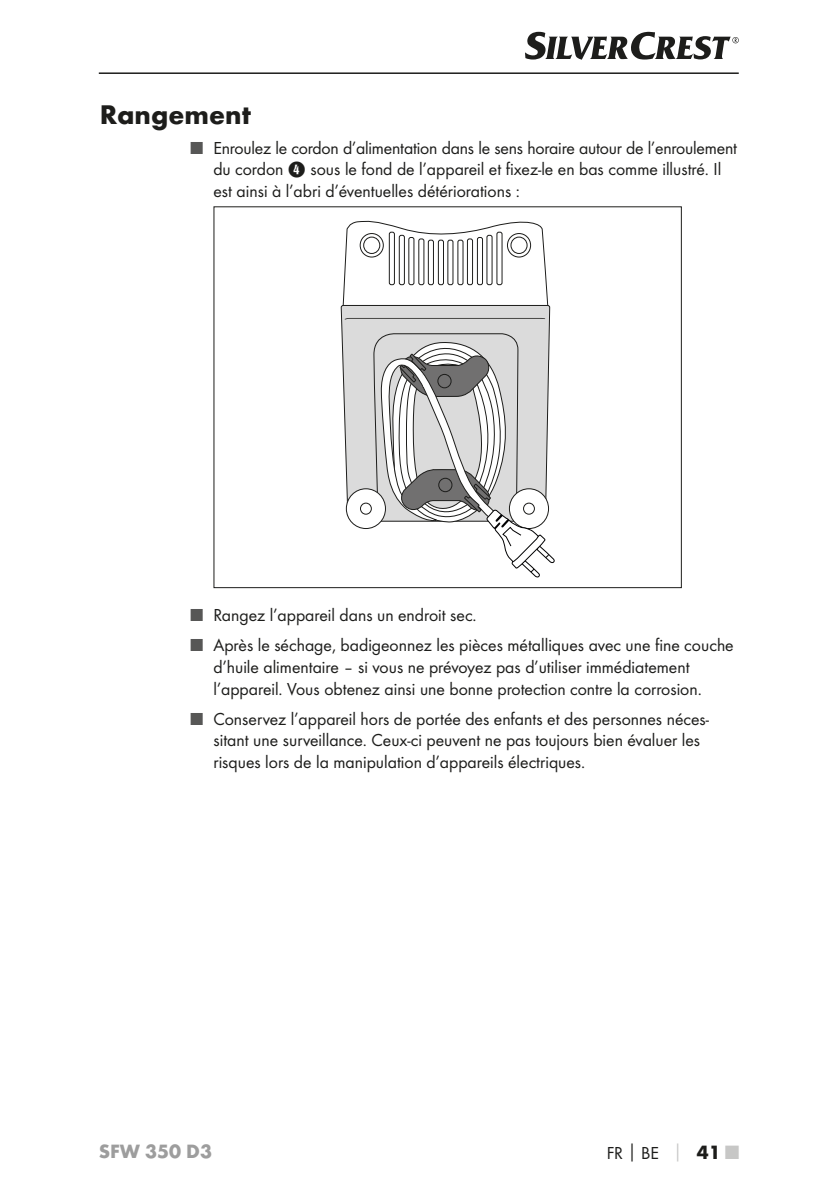
<style>
.page{position:relative;width:839px;height:1190px;background:#fff}
.page>*{position:absolute;margin:0;border:0;box-sizing:border-box;transform-origin:0 0}
.t1{font:700 28px "Futura";color:#1d1d1b}
.t2{font:700 20px "Futura";color:#9d9d9d}
.t3{font:18px/21.6px "Futura Boo";color:#1d1d1b}
.s1{color:#575756}
.s2{font-family:"Hako PI Nummern"}
.s3{font-family:"Futura";font-weight:700}
.s4{font-family:"Futura";font-weight:700;color:#c7c7c6}
.s5{font-family:"Futura";font-weight:700;font-size:20px}
.s6{font-family:"Futura";font-weight:700;font-size:20px;color:#c7c7c6}
</style>
<div class="page">
<hr style="left:99px;top:72px;width:639px;height:2px;background:#1d1d1b">
<svg style="left:525px;top:32px;width:213px;height:28px"></svg>
<svg style="left:340px;top:303px;width:210px;height:137px;background:#d8d8d8"></svg>
<svg style="left:342px;top:221px;width:206px;height:85px"></svg>
<svg style="left:344px;top:318px;width:201px;height:1px"></svg>
<svg style="left:345px;top:333px;width:209px;height:244px"></svg>
<h1 class="t1" style="left:100px;top:97px;width:152px">Rangement</h1>
<p class="t3" style="left:213px;top:137px;width:525px;text-indent:-23px"><span class="s1">■</span> Enroulez le cordon d’alimentation dans le sens horaire autour de l’enroulement du cordon <span class="s2">4</span> sous le fond de l’appareil et fixez-le en bas comme illustré. Il est ainsi à l’abri d’éventuelles détériorations :</p>
<p class="t3" style="left:191px;top:604px;width:285px"><span class="s1">■</span> Rangez l’appareil dans un endroit sec.</p>
<p class="t3" style="left:213px;top:634px;width:521px;text-indent:-23px"><span class="s1">■</span> Après le séchage, badigeonnez les pièces métalliques avec une fine couche d’huile alimentaire – si vous ne prévoyez pas d’utiliser immédiatement l’appareil. Vous obtenez ainsi une bonne protection contre la corrosion.</p>
<p class="t3" style="left:213px;top:708px;width:497px;text-indent:-23px"><span class="s1">■</span> Conservez l’appareil hors de portée des enfants et des personnes néces&shy;sitant une surveillance. Ceux-ci peuvent ne pas toujours bien évaluer les risques lors de la manipulation d’appareils électriques.</p>
<p class="t2" style="left:99px;top:1138px;width:115px">SFW 350 D3</p>
<p class="t3" style="left:606px;top:1142px;width:133px">FR<span class="s3">│</span>BE <span class="s4">│</span> <span class="s5">41</span> <span class="s6">■</span></p>
</div>
